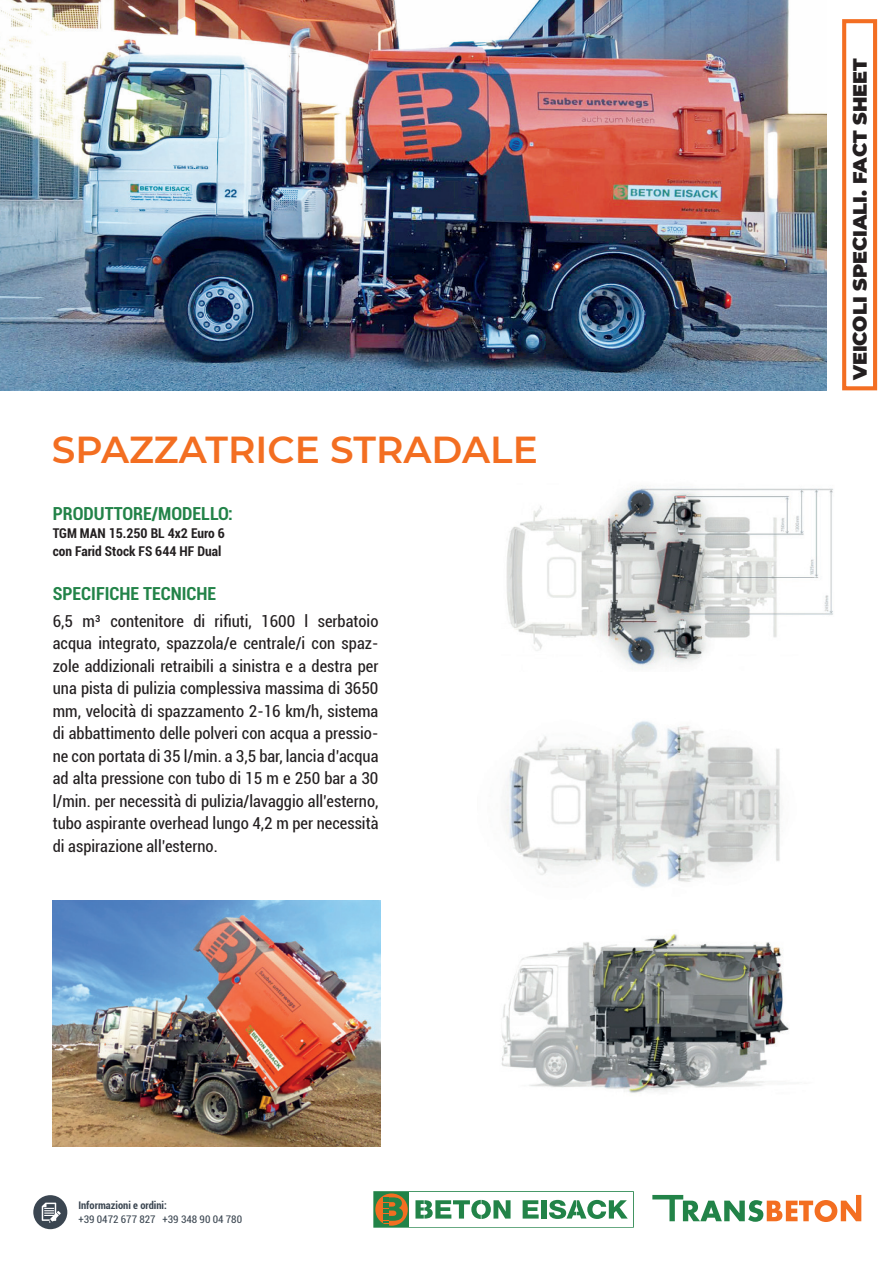
<style>
.page{position:relative;width:893px;height:1263px;background:#fff}
.page>*{position:absolute;margin:0;border:0;box-sizing:border-box;transform-origin:0 0}
.t1{font:600 37.5px "Montserrat";color:#f36e21}
.t2{font:900 19.2px "Montserrat";color:#231f20}
.t3{font:700 condensed 18px "Roboto";color:#228348}
.t4{font:condensed 16.5px/22.5px "Roboto";color:#231f20;text-align:justify}
.t5{font:700 condensed 13.5px/18px "Roboto";color:#231f20}
.t6{font:condensed 10.5px "Roboto";color:#3b4651}
.t7{font:700 condensed 10.5px "Roboto";color:#3b4651}
</style>
<div class="page">
<img style="left:0;top:0;width:827px;height:390px">
<div style="left:842px;top:19px;width:35px;height:371px;border:4px solid #f36e22"></div>
<div style="left:33px;top:1195px;width:34px;height:34px;background:#3b4651;border-radius:50%"></div>
<svg style="left:42px;top:1202px;width:19px;height:21px"></svg>
<svg style="left:373px;top:1191px;width:261px;height:37px"></svg>
<img style="left:506px;top:485px;width:327px;height:184px">
<img style="left:505px;top:721px;width:275px;height:167px">
<img style="left:501px;top:934px;width:288px;height:159px">
<svg style="left:652px;top:1195px;width:209px;height:27px"></svg>
<img style="left:53px;top:900px;width:327px;height:246px">
<h1 class="t1" style="left:52px;top:423px;width:487px">SPAZZATRICE STRADALE</h1>
<p class="t3" style="left:53px;top:500px;width:182px">PRODUTTORE/MODELLO:</p>
<p class="t5" style="left:53px;top:523px;width:174px">TGM MAN 15.250 BL 4x2 Euro 6 con Farid Stock FS 644 HF Dual</p>
<p class="t3" style="left:53px;top:581px;width:165px">SPECIFICHE TECNICHE</p>
<p class="t4" style="left:53px;top:609px;width:327px">6,5 m³ contenitore di rifiuti, 1600 l serbatoio acqua integrato, spazzola/e centrale/i con spaz&shy;zole addizionali retraibili a sinistra e a destra per una pista di pulizia complessiva massima di 3650 mm, velocità di spazzamento 2-16 km/h, sistema di abbattimento delle polveri con acqua a pressio&shy;ne con portata di 35 l/min. a 3,5 bar, lancia d’acqua ad alta pressione con tubo di 15 m e 250 bar a 30 l/min. per necessità di pulizia/lavaggio all’esterno, tubo aspirante overhead lungo 4,2 m per necessità di aspirazione all’esterno.</p>
<p class="t7" style="left:78px;top:1198px;width:90px">Informazioni e ordini:</p>
<p class="t6" style="left:78px;top:1212px;width:165px">+39 0472 677 827 +39 348 90 04 780</p>
<p class="t2" style="left:845px;top:380px;width:324px;rotate:-90deg">VEICOLI SPECIALI. FACT SHEET</p>
</div>
